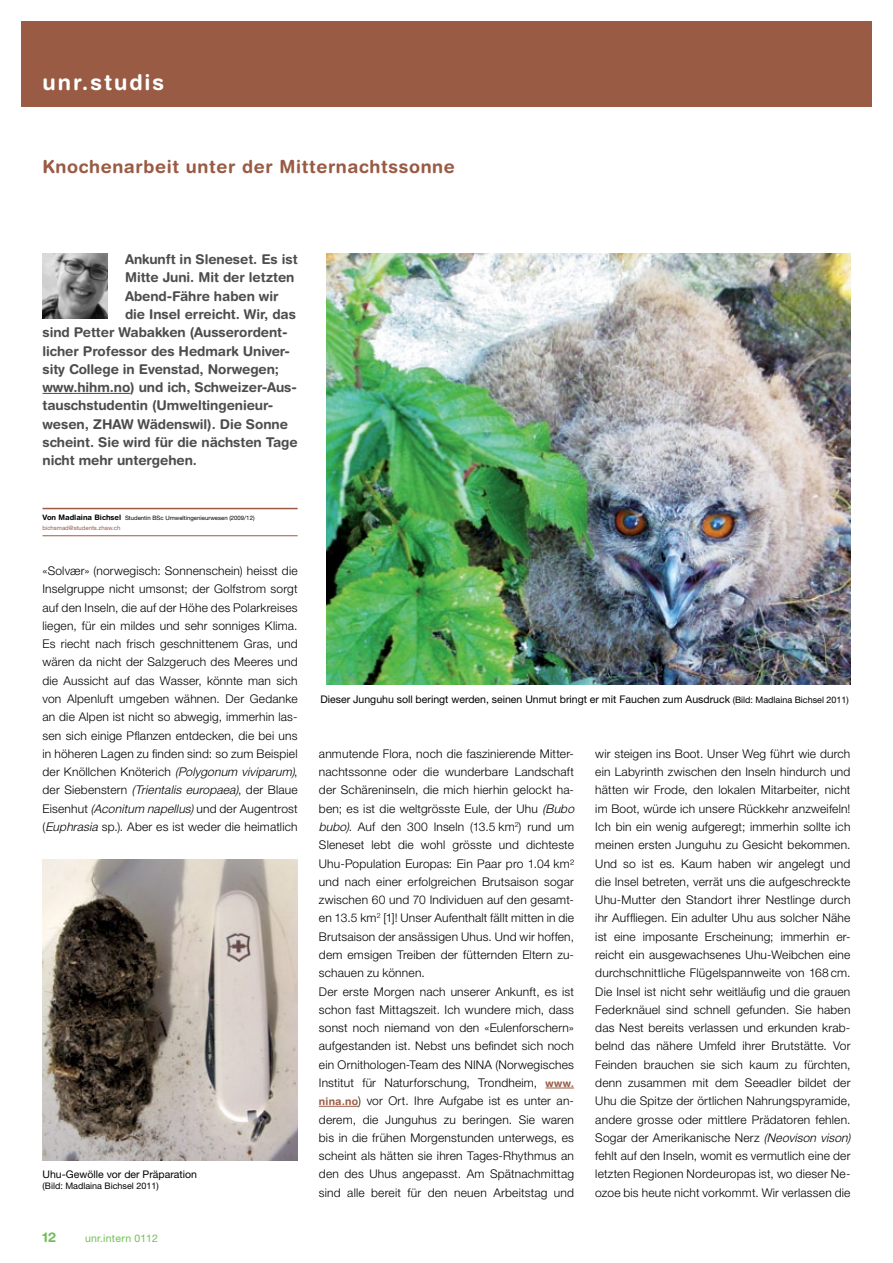
<style>
.page{position:relative;width:893px;height:1263px;background:#fff}
.page>*{position:absolute;margin:0;border:0;box-sizing:border-box;transform-origin:0 0}
.t1{font:700 21.75px "Helvetica Rounded LT Std";letter-spacing:.09em;color:#fff}
.t2{font:700 18px "Helvetica Rounded LT Std";letter-spacing:.035em;color:#995b44}
.t3{font:700 13.5px/18.3px "Helvetica Rounded LT Std";letter-spacing:-.005em;color:#4d4d4f}
.t4{font:700 13.5px "Helvetica Rounded LT Std";color:#70bf54}
.t5{font:300 12px/18.3px "Helvetica Neue LT Pro";letter-spacing:.015em;color:#000;text-align:justify}
.t6{font:10.5px "Helvetica Neue LT Pro";color:#000}
.t7{font:10.5px "Helvetica Neue LT Pro";letter-spacing:.025em;color:#70bf54}
.t8{font:9px "Helvetica Neue LT Pro";color:#000}
.t9{font:6px/10.2px "Helvetica Neue LT Pro";color:#000}
.s1{font-family:"Helvetica Rounded LT Std";font-weight:700;font-size:7.5px}
.s2{color:#995b44}
.s3{font-style:italic}
.s4{font-size:9px}
.s5{font-family:"Helvetica Rounded LT Std";font-weight:700;font-size:10.5px;color:#995b44}
</style>
<div class="page">
<div style="left:21px;top:21px;width:851px;height:85px;background:#995b44"></div>
<hr style="left:43px;top:393px;width:87px;height:1px;background:#4d4d4f">
<hr style="left:43px;top:535px;width:255px;height:1px;background:#995b44">
<hr style="left:43px;top:508px;width:255px;height:1px;background:#995b44">
<img style="left:43px;top:254px;width:64px;height:64px">
<svg style="left:546px;top:1088px;width:28px;height:1px"></svg>
<hr style="left:319px;top:1106px;width:39px;height:1px;background:#995b44">
<img style="left:43px;top:859px;width:255px;height:301px">
<img style="left:326px;top:254px;width:524px;height:431px">
<h1 class="t1" style="left:43px;top:69px;width:123px">unr.studis</h1>
<h2 class="t2" style="left:43px;top:155px;width:414px">Knochenarbeit unter der Mitternachtssonne</h2>
<p class="t3" style="left:125px;top:250px;width:174px">Ankunft in Sleneset. Es ist<br>Mitte Juni. Mit der letzten<br>Abend-Fähre haben wir die Insel erreicht. Wir, das</p>
<p class="t3" style="left:43px;top:323px;width:257px">sind Petter Wabakken (Ausserordent&shy;licher Professor des Hedmark Univer&shy;sity College in Evenstad, Norwegen; www.hihm.no) und ich, Schweizer-Aus&shy;tauschstudentin (Umweltingenieur&shy;wesen, ZHAW Wädenswil). Die Sonne scheint. Sie wird für die nächsten Tage nicht mehr untergehen.</p>
<p class="t9" style="left:43px;top:513px;width:214px"><span class="s1">Von Madlaina Bichsel</span> Studentin BSc Umweltingenieurwesen (2009/12) <span class="s2">bichsmad@students.zhaw.ch</span></p>
<p class="t5" style="left:43px;top:561px;width:257px">«Solvær» (norwegisch: Sonnenschein) heisst die Inselgruppe nicht umsonst; der Golfstrom sorgt auf den Inseln, die auf der Höhe des Polarkreises liegen, für ein mildes und sehr sonniges Klima.<br>Es riecht nach frisch geschnittenem Gras, und wären da nicht der Salzgeruch des Meeres und die Aussicht auf das Wasser, könnte man sich von Alpenluft umgeben wähnen. Der Gedanke an die Alpen ist nicht so abwegig, immerhin las&shy;sen sich einige Pflanzen entdecken, die bei uns in höheren Lagen zu finden sind: so zum Beispiel der Knöllchen Knöterich <span class="s3">(Polygonum viviparum)</span>, der Siebenstern <span class="s3">(Trientalis europaea)</span>, der Blaue Eisenhut <span class="s3">(Aconitum napellus)</span> und der Augentrost (<span class="s3">Euphrasia</span> sp.). Aber es ist weder die heimatlich</p>
<p class="t6" style="left:43px;top:1168px;width:156px">Uhu-Gewölle vor der Präparation</p>
<p class="t8" style="left:43px;top:1180px;width:118px">(Bild: Madlaina Bichsel 2011)</p>
<p class="t4" style="left:43px;top:1229px;width:15px">12</p>
<p class="t7" style="left:85px;top:1231px;width:74px">unr.intern 0112</p>
<p class="t6" style="left:320px;top:693px;width:530px">Dieser Junguhu soll beringt werden, seinen Unmut bringt er mit Fauchen zum Ausdruck <span class="s4">(Bild: Madlaina Bichsel 2011)</span></p>
<p class="t5" style="left:319px;top:744px;width:260px;text-align:left">anmutende Flora, noch die faszinierende Mitter&shy;nachtssonne oder die wunderbare Landschaft der Schäreninseln, die mich hierhin gelockt ha&shy;ben; es ist die weltgrösste Eule, der Uhu <span class="s3">(Bubo bubo)</span>. Auf den 300 Inseln (13.5 km<sup>2</sup>) rund um Sleneset lebt die wohl grösste und dichteste Uhu-Population Europas: Ein Paar pro 1.04 km² und nach einer erfolgreichen Brutsaison sogar zwischen 60 und 70 Individuen auf den gesamt&shy;en 13.5 km<sup>2</sup> [1]! Unser Aufenthalt fällt mitten in die Brutsaison der ansässigen Uhus. Und wir hoffen, dem emsigen Treiben der fütternden Eltern zu&shy;schauen zu können.<br>Der erste Morgen nach unserer Ankunft, es ist schon fast Mittagszeit. Ich wundere mich, dass sonst noch niemand von den «Eulenforschern» aufgestanden ist. Nebst uns befindet sich noch ein Ornithologen-Team des NINA (Norwegisches Institut für Naturforschung, Trondheim, <span class="s5">www. nina.no</span>) vor Ort. Ihre Aufgabe ist es unter an&shy;derem, die Junguhus zu beringen. Sie waren bis in die frühen Morgenstunden unterwegs, es scheint als hätten sie ihren Tages-Rhythmus an den des Uhus angepasst. Am Spätnachmittag sind alle bereit für den neuen Arbeitstag und</p>
<p class="t5" style="left:595px;top:744px;width:257px">wir steigen ins Boot. Unser Weg führt wie durch ein Labyrinth zwischen den Inseln hindurch und hätten wir Frode, den lokalen Mitarbeiter, nicht im Boot, würde ich unsere Rückkehr anzweifeln!<br>Ich bin ein wenig aufgeregt; immerhin sollte ich meinen ersten Junguhu zu Gesicht bekommen.<br>Und so ist es. Kaum haben wir angelegt und die Insel betreten, verrät uns die aufgeschreckte Uhu-Mutter den Standort ihrer Nestlinge durch ihr Auffliegen. Ein adulter Uhu aus solcher Nähe ist eine imposante Erscheinung; immerhin er&shy;reicht ein ausgewachsenes Uhu-Weibchen eine durchschnittliche Flügelspannweite von 168 cm.<br>Die Insel ist nicht sehr weitläufig und die grauen Federknäuel sind schnell gefunden. Sie haben das Nest bereits verlassen und erkunden krab&shy;belnd das nähere Umfeld ihrer Brutstätte. Vor Feinden brauchen sie sich kaum zu fürchten, denn zusammen mit dem Seeadler bildet der Uhu die Spitze der örtlichen Nahrungspyramide, andere grosse oder mittlere Prädatoren fehlen.<br>Sogar der Amerikanische Nerz <span class="s3">(Neovison vison) </span>fehlt auf den Inseln, womit es vermutlich eine der letzten Regionen Nordeuropas ist, wo dieser Ne&shy;ozoe bis heute nicht vorkommt. Wir verlassen die</p>
</div>
